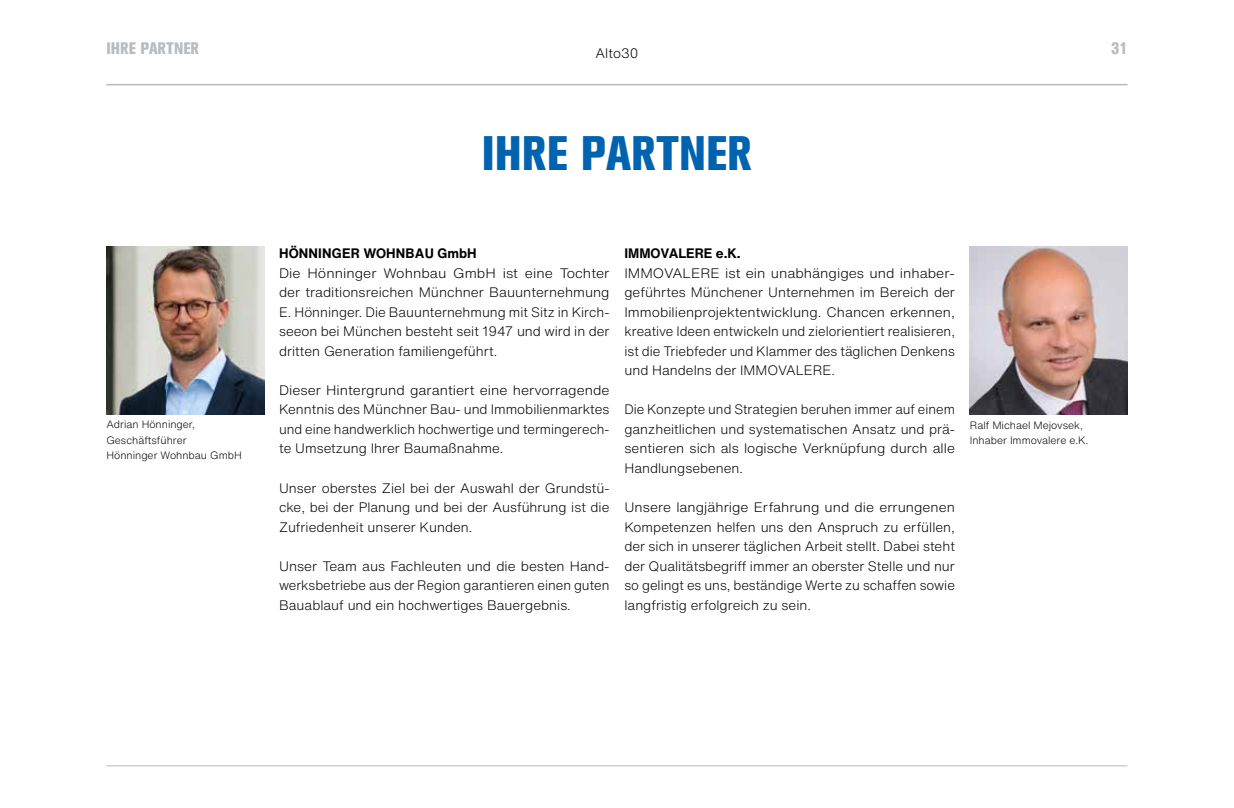
<style>
.page{position:relative;width:1234px;height:808px;background:#fff}
.page>*{position:absolute;margin:0;border:0;box-sizing:border-box;transform-origin:0 0}
.t1{font:800 condensed 48px "Akzidenz Grotesk BQ";color:#0063af}
.t2{font:800 condensed 16.5px "Akzidenz Grotesk BQ";color:#b8bcc0}
.t3{font:300 13.5px/19.5px "Helvetica Now Text";color:#000;text-align:justify}
.t4{font:300 13.5px/19.5px "Helvetica Now Text";color:#000;text-align:justify;scale:1.05 1}
.t5{font:300 13.5px/19.5px "Helvetica Now Text";color:#000;text-align:justify;scale:1.04 1}
.t6{font:700 13.5px "Helvetica Now Text";letter-spacing:.005em;color:#000}
.t7{font:300 10.5px/15px "Helvetica Now Text";color:#000}
</style>
<div class="page">
<hr style="left:106px;top:84px;width:1021px;height:1px;background:#b8bcc0">
<hr style="left:106px;top:765px;width:1021px;height:1px;background:#b8bcc0">
<img style="left:106px;top:247px;width:158px;height:167px">
<img style="left:969px;top:247px;width:158px;height:167px">
<p class="t2" style="left:106px;top:39px;width:94px">IHRE PARTNER</p>
<p class="t3" style="left:595px;top:43px;width:44px">Alto30</p>
<p class="t2" style="left:1110px;top:39px;width:18px">31</p>
<h1 class="t1" style="left:482px;top:125px;width:271px">IHRE PARTNER</h1>
<p class="t6" style="left:279px;top:243px;width:199px">HÖNNINGER WOHNBAU GmbH</p>
<p class="t4" style="left:279px;top:263px;width:316px">Die Hönninger Wohnbau GmbH ist eine Tochter der traditionsreichen Münchner Bauunternehmung E. Hönninger. Die Bauunternehmung mit Sitz in Kirch&shy;seeon bei München besteht seit 1947 und wird in der dritten Generation familiengeführt.</p>
<p class="t5" style="left:279px;top:380px;width:319px">Dieser Hintergrund garantiert eine hervorragende Kenntnis des Münchner Bau- und Immobilienmarktes und eine handwerklich hochwertige und termingerech&shy;te Umsetzung Ihrer Baumaßnahme.</p>
<p class="t3" style="left:279px;top:477px;width:332px">Unser oberstes Ziel bei der Auswahl der Grundstü&shy;cke, bei der Planung und bei der Ausführung ist die Zufriedenheit unserer Kunden.</p>
<p class="t3" style="left:279px;top:555px;width:332px">Unser Team aus Fachleuten und die besten Hand&shy;werksbetriebe aus der Region garantieren einen guten Bauablauf und ein hochwertiges Bauergebnis.</p>
<p class="t6" style="left:624px;top:243px;width:118px">IMMOVALERE e.K.</p>
<p class="t4" style="left:624px;top:263px;width:316px">IMMOVALERE ist ein unabhängiges und inhaber&shy;geführtes Münchener Unternehmen im Bereich der Immobilienprojektentwicklung. Chancen erkennen, kreative Ideen entwickeln und zielorientiert realisieren, ist die Triebfeder und Klammer des täglichen Denkens und Handelns der IMMOVALERE.</p>
<p class="t3" style="left:624px;top:399px;width:332px">Die Konzepte und Strategien beruhen immer auf einem ganzheitlichen und systematischen Ansatz und prä&shy;sentieren sich als logische Verknüpfung durch alle Handlungsebenen.</p>
<p class="t3" style="left:624px;top:497px;width:332px">Unsere langjährige Erfahrung und die errungenen Kompetenzen helfen uns den Anspruch zu erfüllen, der sich in unserer täglichen Arbeit stellt. Dabei steht der Qualitätsbegriff immer an oberster Stelle und nur so gelingt es uns, beständige Werte zu schaffen sowie langfristig erfolgreich zu sein.</p>
<p class="t7" style="left:106px;top:417px;width:137px">Adrian Hönninger,<br>Geschäftsführer<br>Hönninger Wohnbau GmbH</p>
<p class="t7" style="left:969px;top:417px;width:120px">Ralf Michael Mejovsek,<br>Inhaber Immovalere e.K.</p>
</div>
